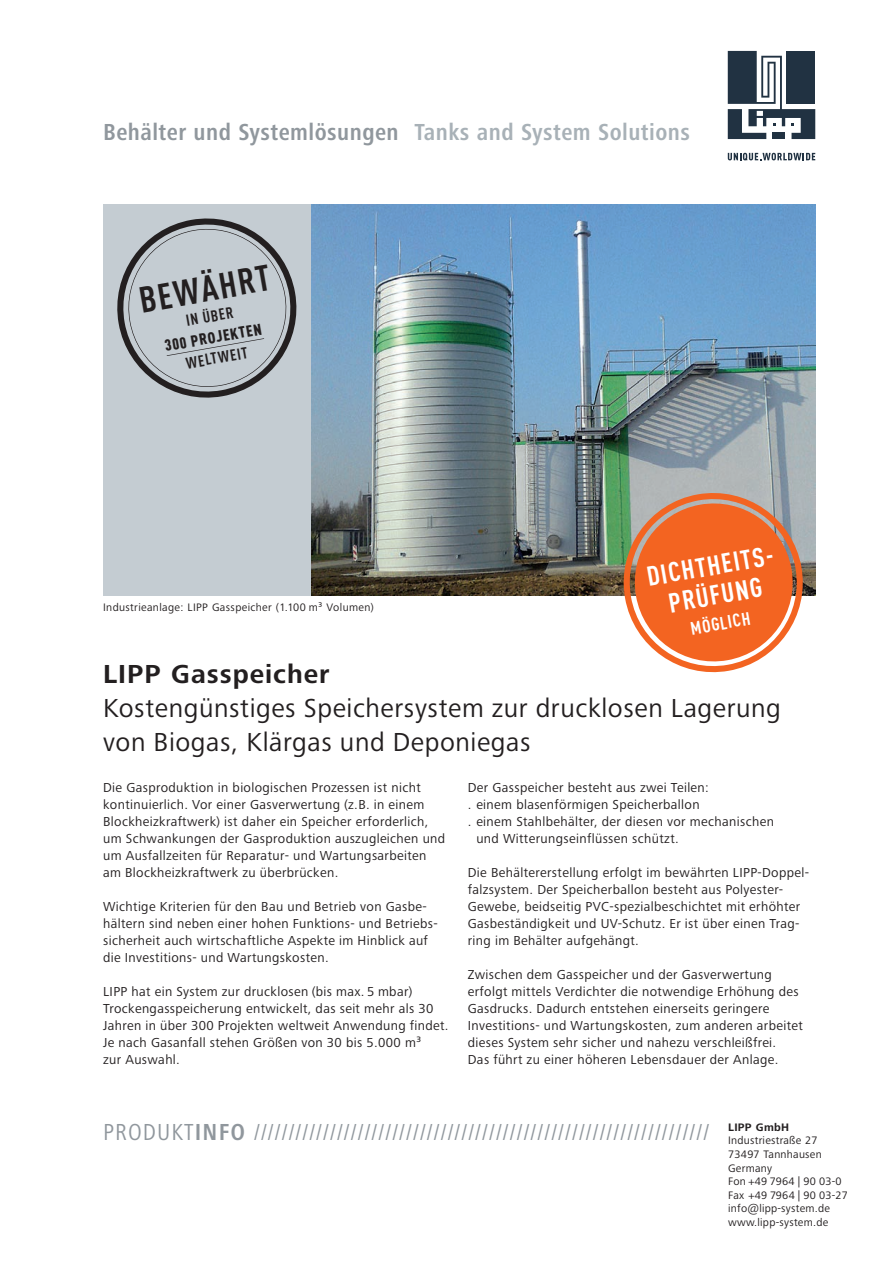
<style>
.page{position:relative;width:893px;height:1263px;background:#fff}
.page>*{position:absolute;margin:0;border:0;box-sizing:border-box;transform-origin:0 0}
.t1{font:700 36px "DIN Cond";color:#231f20}
.t2{font:27px/34px "Frutiger Next LTW1 G";letter-spacing:.02em;color:#231f20}
.t3{font:700 27px/29.7px "DIN Cond";color:#fff;text-align:center}
.t4{font:700 27px "Frutiger Next LTW1 G";letter-spacing:.035em;color:#231f20}
.t5{font:condensed 24px "Frutiger Next LTW1 G";letter-spacing:.045em;color:#90979d}
.t6{font:700 condensed 24px "Frutiger Next LTW1 G";letter-spacing:.02em;color:#90979d}
.t7{font:700 18px "DIN Cond";color:#fff}
.t8{font:700 15.75px "DIN Cond";color:#231f20}
.t9{font:900 15.75px "DIN Cond";color:#231f20}
.t10{font:13.5px/17px "Frutiger Next LTW1 G";letter-spacing:.025em;color:#231f20}
.t11{font:11.25px/13.6px "Frutiger Next LTW1 G";letter-spacing:.02em;color:#231f20}
.t12{font:700 11.25px "Frutiger Next LTW1 G";letter-spacing:.025em;color:#231f20}
.s1{color:#a8b1b7}
.s2{font-weight:700}
</style>
<div class="page">
<div style="left:103px;top:204px;width:712px;height:391px;background:#c4ccd2"></div>
<svg style="left:728px;top:51px;width:87px;height:88px"></svg>
<svg style="left:728px;top:153px;width:87px;height:8px"></svg>
<img style="left:311px;top:204px;width:504px;height:391px">
<svg style="left:616px;top:486px;width:194px;height:187px"></svg>
<svg style="left:117px;top:218px;width:180px;height:180px"></svg>
<h3 class="t6" style="left:103px;top:124px;width:588px">Behälter und Systemlösungen <span class="s1">Tanks and System Solutions</span></h3>
<h1 class="t1" style="left:136px;top:279px;width:134px;rotate:-10deg">BEWÄHRT</h1>
<p class="t8" style="left:184px;top:311px;width:49px;rotate:-10deg">IN ÜBER</p>
<p class="t9" style="left:163px;top:336px;width:100px;rotate:-10deg">300 PROJEKTEN</p>
<p class="t8" style="left:185px;top:354px;width:64px;rotate:-10deg">WELTWEIT</p>
<p class="t11" style="left:103px;top:601px;width:272px">Industrieanlage: LIPP Gasspeicher (1.100 m³ Volumen)</p>
<h2 class="t3" style="left:644px;top:561px;width:127px;rotate:-10deg">DICHTHEITS-<br>PRÜFUNG</h2>
<h3 class="t7" style="left:689px;top:618px;width:62px;rotate:-10deg">MÖGLICH</h3>
<h2 class="t4" style="left:103px;top:665px;width:228px">LIPP Gasspeicher</h2>
<h2 class="t2" style="left:103px;top:694px;width:679px">Kostengünstiges Speichersystem zur drucklosen Lagerung von Biogas, Klärgas und Deponiegas</h2>
<p class="t10" style="left:103px;top:781px;width:344px">Die Gasproduktion in biologischen Prozessen ist nicht kontinuierlich. Vor einer Gasverwertung (z.B. in einem Blockheizkraftwerk) ist daher ein Speicher erforderlich, um Schwankungen der Gasproduktion auszugleichen und um Ausfallzeiten für Reparatur- und Wartungsarbeiten am Blockheizkraftwerk zu überbrücken.</p>
<p class="t10" style="left:103px;top:900px;width:336px">Wichtige Kriterien für den Bau und Betrieb von Gas be - hältern sind neben einer hohen Funktions- und Betriebs - sicherheit auch wirtschaftliche Aspekte im Hinblick auf die Investitions- und Wartungskosten.</p>
<p class="t10" style="left:103px;top:985px;width:347px">LIPP hat ein System zur drucklosen (bis max. 5 mbar)<br>Trockengasspeicherung entwickelt, das seit mehr als 30<br>Jahren in über 300 Projekten weltweit Anwendung findet.<br>Je nach Gasanfall stehen Größen von 30 bis 5.000 m³<br>zur Auswahl.</p>
<p class="t10" style="left:468px;top:781px;width:243px">Der Gasspeicher besteht aus zwei Teilen:</p>
<p class="t10" style="left:468px;top:798px;width:233px">. einem blasenförmigen Speicherballon</p>
<p class="t10" style="left:468px;top:815px;width:308px">. einem Stahlbehälter, der diesen vor mechanischen</p>
<p class="t10" style="left:476px;top:832px;width:204px">und Witterungseinflüssen schützt.</p>
<p class="t10" style="left:468px;top:866px;width:343px">Die Behältererstellung erfolgt im bewährten LIPP-Doppel - falzsystem. Der Speicherballon besteht aus Polyester-Gewebe, beidseitig PVC-spezialbeschichtet mit erhöhter Gasbeständigkeit und UV-Schutz. Er ist über einen Trag - ring im Behälter aufgehängt.</p>
<p class="t10" style="left:468px;top:968px;width:337px">Zwischen dem Gasspeicher und der Gasverwertung erfolgt mittels Verdichter die notwendige Erhöhung des Gasdrucks. Dadurch entstehen einerseits geringere Investitions- und Wartungskosten, zum anderen arbeitet dieses System sehr sicher und nahezu verschleißfrei.<br>Das führt zu einer höheren Lebensdauer der Anlage.</p>
<h3 class="t5" style="left:103px;top:1124px;width:608px">PRODUKT<span class="s2">INFO</span> //////////////////////////////////////////////////////////////////</h3>
<p class="t12" style="left:728px;top:1123px;width:62px">LIPP GmbH</p>
<p class="t11" style="left:728px;top:1135px;width:121px">Industriestraße 27<br>73497 Tannhausen<br>Germany<br>Fon +49 7964 | 90 03-0<br>Fax +49 7964 | 90 03-27 info@lipp-system.de www.lipp-system.de</p>
</div>
